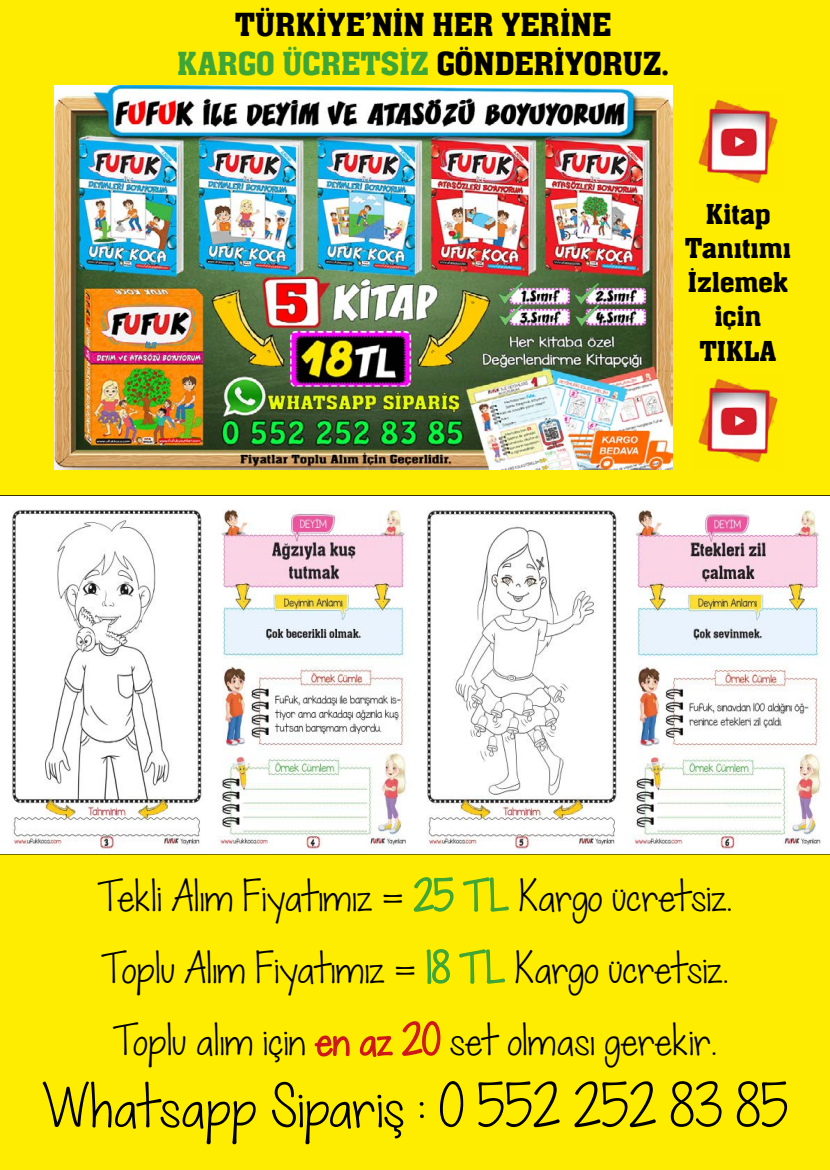
<style>
.page{position:relative;width:830px;height:1170px;background:#fff}
.page>*{position:absolute;margin:0;border:0;box-sizing:border-box;transform-origin:0 0}
.t1{font:54px "KG When Oceans Rise";color:#000}
.t2{font:39px/72px "KG When Oceans Rise";color:#000;text-align:justify}
.t3{font:33px/39.6px "aka Chen";color:#000;text-align:center}
.t4{font:28.5px/34.2px "aka Chen";color:#000;text-align:center}
.s1{color:#3fa535}
.s2{color:#cd1719}
</style>
<div class="page">
<div style="left:0;top:0;width:829px;height:496px;background:#ffed00"></div>
<div style="left:0;top:854px;width:829px;height:315px;background:#ffed00"></div>
<img style="left:55px;top:85px;width:617px;height:384px">
<img style="left:693px;top:94px;width:89px;height:96px">
<img style="left:693px;top:373px;width:89px;height:96px">
<img style="left:11px;top:509px;width:811px;height:340px">
<p class="t3" style="left:177px;top:6px;width:493px">TÜRKİYE’NİN HER YERİNE<br><span class="s1">KARGO ÜCRETSİZ</span> GÖNDERİYORUZ.</p>
<p class="t4" style="left:684px;top:198px;width:108px">Kitap<br>Tanıtımı<br>İzlemek için<br>TIKLA</p>
<p class="t2" style="left:97px;top:861px;width:636px">Tekli Alım Fiyatımız = <span class="s1">25 TL</span> Kargo ücretsiz.<br>Toplu Alım Fiyatımız = <span class="s1">18 TL</span> Kargo ücretsiz.<br>Toplu alım için <span class="s2">en az 20</span> set olması gerekir.</p>
<h1 class="t1" style="left:42px;top:1073px;width:748px">Whatsapp Sipariş : 0 552 252 83 85</h1>
</div>
